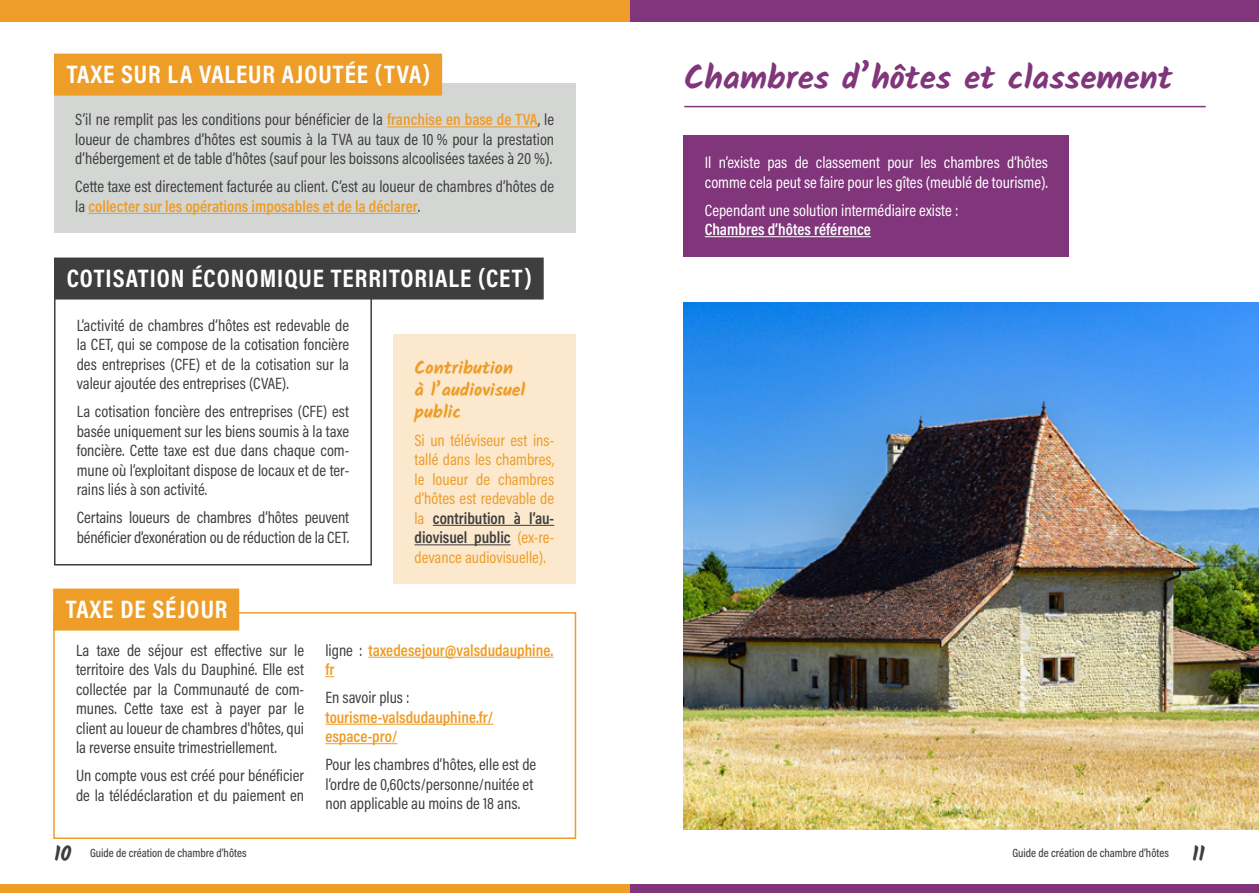
<style>
.page{position:relative;width:1259px;height:893px;background:#fff}
.page>*{position:absolute;margin:0;border:0;box-sizing:border-box;transform-origin:0 0}
.Titre_Violet{font:700 33px "Kalam";color:#81357b}
.t1{font:700 25.5px "Acumin Pro Cond";letter-spacing:.04em;color:#fff}
.t2{font:700 21px "Kalam";color:#3e3e3f}
.t3{font:700 18px/21.6px "Kalam";color:#ee9d28}
.LABEUR{font:16.5px/19.5px "Acumin Pro Cond";color:#3e3e3f;text-align:justify}
.LABEUR-2{font:16.5px/19.5px "Acumin Pro Cond";color:#fff}
.LABEUR-3{font:16.5px/19.5px "Acumin Pro Cond";color:#ee9d28;text-align:justify}
.LABEUR-4{font:600 16.5px/19.5px "Acumin Pro Cond";color:#ee9d28}
.t4{font:500 12px "Acumin Pro Cond";color:#3e3e3f}
.s1{font-weight:600;color:#ee9d28}
.s2{font-weight:600;color:#3e3e3f}
.s3{font-weight:400;color:#3e3e3f}
.s4{font-weight:600}
</style>
<div class="page">
<div style="left:54px;top:287px;width:318px;height:278px;border:2px solid #3e3e3f"></div>
<div style="left:54px;top:258px;width:490px;height:42px;background:#3e3e3f"></div>
<div style="left:54px;top:83px;width:521px;height:150px;background:#d4d6d4"></div>
<hr style="left:387px;top:127px;width:151px;height:1px;background:#ee9d28">
<hr style="left:88px;top:213px;width:330px;height:1px;background:#ee9d28">
<div style="left:54px;top:54px;width:388px;height:42px;background:#ee9d28"></div>
<hr style="left:368px;top:657px;width:185px;height:1px;background:#ee9d28">
<hr style="left:325px;top:724px;width:168px;height:1px;background:#ee9d28">
<hr style="left:325px;top:743px;width:72px;height:1px;background:#ee9d28">
<div style="left:53px;top:612px;width:523px;height:227px;border:2px solid #ee9d28"></div>
<div style="left:393px;top:334px;width:182px;height:250px;background:#fbe8cd"></div>
<hr style="left:433px;top:525px;width:121px;height:1px;background:#3e3e3f">
<hr style="left:414px;top:544px;width:96px;height:1px;background:#3e3e3f">
<div style="left:53px;top:589px;width:186px;height:42px;background:#ee9d28"></div>
<div style="left:629px;top:0;width:630px;height:21px;background:#81357b"></div>
<div style="left:0;top:0;width:629px;height:21px;background:#ee9d28"></div>
<div style="left:629px;top:884px;width:630px;height:9px;background:#81357b"></div>
<div style="left:0;top:884px;width:629px;height:9px;background:#ee9d28"></div>
<hr style="left:684px;top:106px;width:521px;height:1px;background:#81357b">
<div style="left:683px;top:135px;width:386px;height:121px;background:#81357b"></div>
<hr style="left:705px;top:236px;width:166px;height:1px;background:#fff">
<img style="left:683px;top:302px;width:576px;height:527px">
<p class="t1" style="left:67px;top:58px;width:365px">TAXE SUR LA VALEUR AJOUTÉE (TVA)</p>
<p class="LABEUR" style="left:75px;top:110px;width:480px">S’il ne remplit pas les conditions pour bénéficier de la <span class="s1">franchise en base de TVA</span>, le loueur de chambres d’hôtes est soumis à la TVA au taux de 10 % pour la prestation d’hébergement et de table d’hôtes (sauf pour les boissons alcoolisées taxées à 20 %).</p>
<p class="LABEUR" style="left:75px;top:177px;width:480px">Cette taxe est directement facturée au client. C’est au loueur de chambres d’hôtes de la <span class="s1">collecter sur les opérations imposables et de la déclarer</span>.</p>
<p class="t1" style="left:67px;top:262px;width:467px">COTISATION ÉCONOMIQUE TERRITORIALE (CET)</p>
<p class="LABEUR" style="left:77px;top:315px;width:274px">L’activité de chambres d’hôtes est redevable de la CET, qui se compose de la cotisation foncière des entreprises (CFE) et de la cotisation sur la valeur ajoutée des entreprises (CVAE).</p>
<p class="LABEUR" style="left:77px;top:401px;width:274px">La cotisation foncière des entreprises (CFE) est basée uniquement sur les biens soumis à la taxe foncière. Cette taxe est due dans chaque com&shy;mune où l’exploitant dispose de locaux et de ter&shy;rains liés à son activité.</p>
<p class="LABEUR" style="left:77px;top:507px;width:274px">Certains loueurs de chambres d’hôtes peuvent bénéficier d’exonération ou de réduction de la CET.</p>
<p class="t1" style="left:66px;top:593px;width:163px">TAXE DE SÉJOUR</p>
<p class="t3" style="left:414px;top:357px;width:112px">Contribution à l’audiovisuel public</p>
<p class="LABEUR-3" style="left:414px;top:430px;width:141px">Si un téléviseur est ins&shy;tallé dans les chambres, le loueur de chambres d’hôtes est redevable de la <span class="s2">contribution à l’au&shy;diovisuel public</span> (ex-re&shy;devance audiovisuelle).</p>
<p class="LABEUR" style="left:76px;top:640px;width:230px">La taxe de séjour est effective sur le territoire des Vals du Dauphiné. Elle est collectée par la Communauté de com&shy;munes. Cette taxe est à payer par le client au loueur de chambres d'hôtes, qui la reverse ensuite trimestriellement.</p>
<p class="LABEUR" style="left:76px;top:765px;width:230px">Un compte vous est créé pour bénéficier de la télédéclaration et du paiement en</p>
<p class="LABEUR-4" style="left:325px;top:640px;width:230px"><span class="s3">ligne :</span> taxedesejour@valsdudauphine. fr</p>
<p class="LABEUR-4" style="left:325px;top:687px;width:169px"><span class="s3">En savoir plus : </span>tourisme-valsdudauphine.fr/ espace-pro/</p>
<p class="LABEUR" style="left:325px;top:754px;width:212px;text-align:left">Pour les chambres d’hôtes, elle est de l’ordre de 0,60cts/personne/nuitée et non applicable au moins de 18 ans.</p>
<p class="Titre_Violet" style="left:684px;top:58px;width:490px">Chambres d’hôtes et classement</p>
<p class="LABEUR-2" style="left:705px;top:152px;width:345px">Il n’existe pas de classement pour les chambres d’hôtes comme cela peut se faire pour les gîtes (meublé de tourisme).</p>
<p class="LABEUR-2" style="left:705px;top:200px;width:255px">Cependant une solution intermédiaire existe :<br><span class="s4">Chambres d’hôtes référence</span></p>
<p class="t2" style="left:54px;top:842px;width:19px">10</p>
<p class="t2" style="left:1192px;top:842px;width:14px">11</p>
<p class="t4" style="left:90px;top:845px;width:158px">Guide de création de chambre d’hôtes</p>
<p class="t4" style="left:1012px;top:845px;width:158px">Guide de création de chambre d’hôtes</p>
</div>
